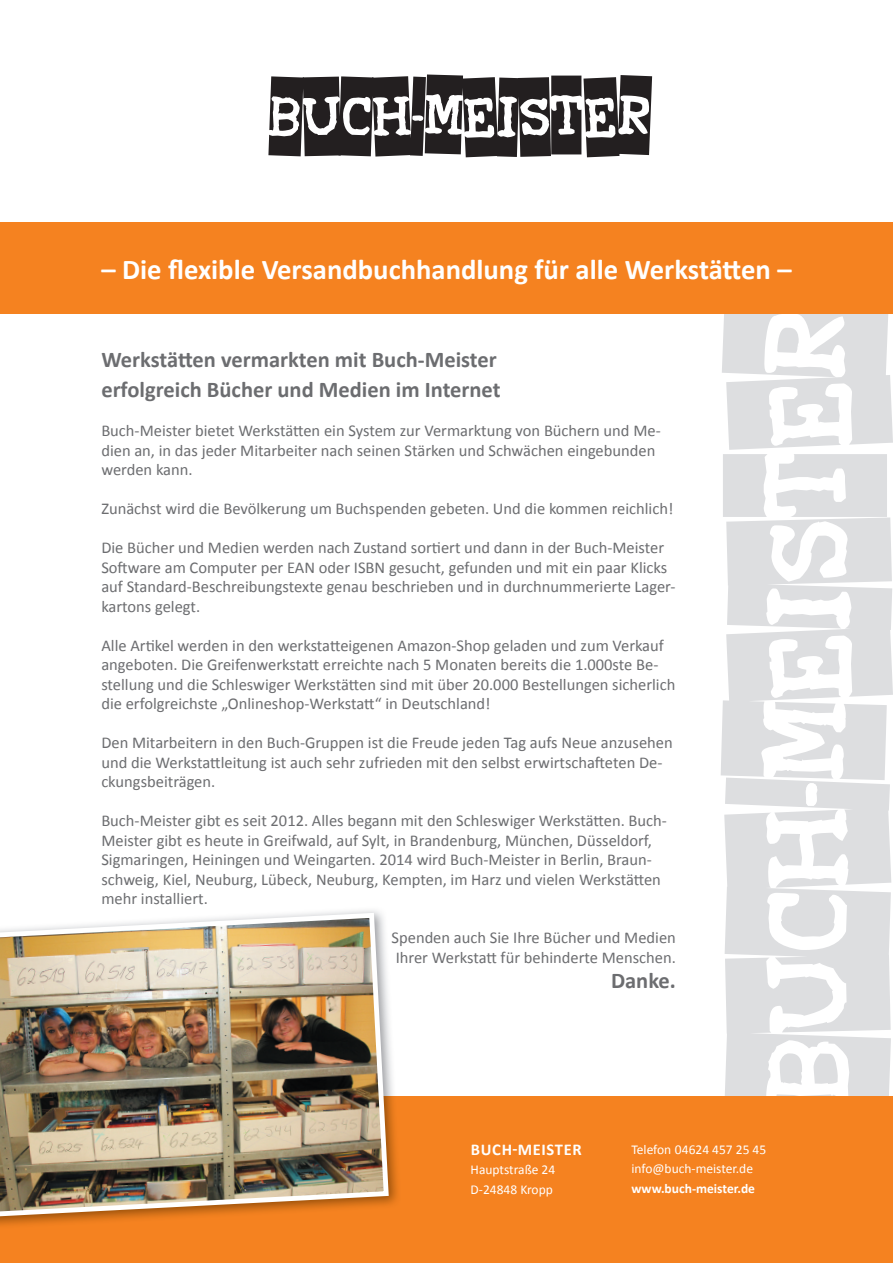
<style>
.page{position:relative;width:893px;height:1263px;background:#fff}
.page>*{position:absolute;margin:0;border:0;box-sizing:border-box;transform-origin:0 0}
.t1{font:700 28.65px "Calibri";color:#fff}
.t2{font:700 22.5px/30px "Calibri";color:#6c6d70}
.t3{font:16.5px/19.5px "Calibri";color:#6c6d70}
.t4{font:700 16.5px "Calibri";letter-spacing:.04em;color:#fff}
.t5{font:13.5px/19.2px "Calibri";color:#fff}
.t6{font:700 13.5px "Calibri";color:#fff}
</style>
<div class="page">
<svg style="left:721px;top:314px;width:172px;height:782px;fill:#dddee0"></svg>
<svg style="left:806px;top:783px;width:11px;height:23px"></svg>
<svg style="left:268px;top:74px;width:384px;height:83px"></svg>
<div style="left:0;top:222px;width:893px;height:92px;background:#f58220"></div>
<div style="left:0;top:1096px;width:893px;height:167px;background:#f58220"></div>
<img style="left:0;top:1096px;width:398px;height:130px">
<img style="left:0;top:910px;width:391px;height:313px">
<h1 class="t1" style="left:101px;top:251px;width:692px">– Die flexible Versandbuchhandlung für alle Werkstätten –</h1>
<h2 class="t2" style="left:101px;top:345px;width:401px">Werkstätten vermarkten mit Buch-Meister erfolgreich Bücher und Medien im Internet</h2>
<p class="t3" style="left:101px;top:421px;width:561px">Buch-Meister bietet Werkstätten ein System zur Vermarktung von Büchern und Me&shy;dien an, in das jeder Mitarbeiter nach seinen Stärken und Schwächen eingebunden werden kann.</p>
<p class="t3" style="left:101px;top:499px;width:574px">Zunächst wird die Bevölkerung um Buchspenden gebeten. Und die kommen reichlich!</p>
<p class="t3" style="left:101px;top:538px;width:576px">Die Bücher und Medien werden nach Zustand sortiert und dann in der Buch-Meister Software am Computer per EAN oder ISBN gesucht, gefunden und mit ein paar Klicks auf Standard-Beschreibungstexte genau beschrieben und in durchnummerierte Lager&shy;kartons gelegt.</p>
<p class="t3" style="left:101px;top:635px;width:575px">Alle Artikel werden in den werkstatteigenen Amazon-Shop geladen und zum Verkauf angeboten. Die Greifenwerkstatt erreichte nach 5 Monaten bereits die 1.000ste Be&shy;stellung und die Schleswiger Werkstätten sind mit über 20.000 Bestellungen sicherlich die erfolgreichste „Onlineshop-Werkstatt“ in Deutschland!</p>
<p class="t3" style="left:101px;top:733px;width:573px">Den Mitarbeitern in den Buch-Gruppen ist die Freude jeden Tag aufs Neue anzusehen und die Werkstattleitung ist auch sehr zufrieden mit den selbst erwirtschafteten De&shy;ckungsbeiträgen.</p>
<p class="t3" style="left:101px;top:811px;width:567px">Buch-Meister gibt es seit 2012. Alles begann mit den Schleswiger Werkstätten. Buch-Meister gibt es heute in Greifwald, auf Sylt, in Brandenburg, München, Düsseldorf, Sigmaringen, Heiningen und Weingarten. 2014 wird Buch-Meister in Berlin, Braun&shy;schweig, Kiel, Neuburg, Lübeck, Neuburg, Kempten, im Harz und vielen Werkstätten mehr installiert.</p>
<p class="t3" style="left:392px;top:928px;width:286px">Spenden auch Sie Ihre Bücher und Medien<br>Ihrer Werkstatt für behinderte Menschen.</p>
<h2 class="t2" style="left:611px;top:966px;width:66px">Danke.</h2>
<p class="t4" style="left:471px;top:1139px;width:112px">BUCH-MEISTER</p>
<p class="t5" style="left:471px;top:1160px;width:86px">Hauptstraße 24<br>D-24848 Kropp</p>
<p class="t5" style="left:631px;top:1140px;width:136px">Telefon 04624 457 25 45 info@buch-meister.de</p>
<p class="t6" style="left:631px;top:1179px;width:125px">www.buch-meister.de</p>
</div>
